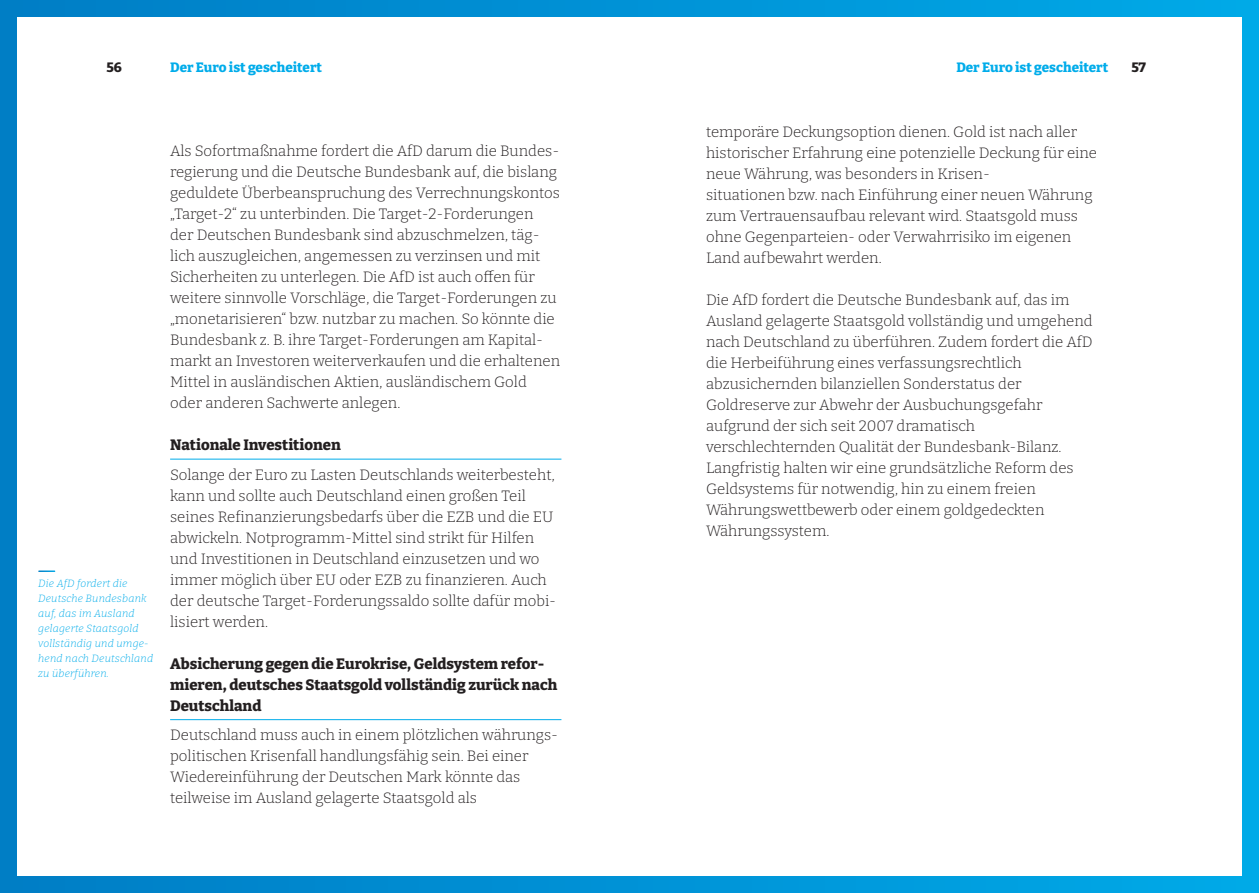
<style>
.page{position:relative;width:1259px;height:893px;background:#fff}
.page>*{position:absolute;margin:0;border:0;box-sizing:border-box;transform-origin:0 0}
.t1{font:300 15px/21px "Bitter";color:#231f20}
.t2{font:800 15px/21px "Bitter";color:#231f20}
.t3{font:800 13.5px "Bitter";color:#00acea}
.t4{font:800 13.5px "Bitter";color:#231f20}
.t5{font:italic 300 10.5px/15px "Bitter";letter-spacing:.02em;color:#00acea}
</style>
<div class="page">
<div style="left:0;top:0;width:1259px;height:893px;background:linear-gradient(to right,#007dc5,#00a9e8)"></div>
<div style="left:17px;top:17px;width:1225px;height:859px;background:#fff"></div>
<hr style="left:170px;top:459px;width:391px;height:1px;background:#00acea">
<hr style="left:170px;top:719px;width:391px;height:1px;background:#00acea">
<svg style="left:38px;top:570px;width:17px;height:2px"></svg>
<p class="t4" style="left:106px;top:59px;width:17px">56</p>
<p class="t3" style="left:170px;top:59px;width:153px">Der Euro ist gescheitert</p>
<p class="t5" style="left:38px;top:576px;width:116px">Die AfD fordert die<br>Deutsche Bundesbank auf, das im Ausland gelagerte Staatsgold vollständig und umge&shy;hend nach Deutschland zu überführen.</p>
<p class="t1" style="left:170px;top:140px;width:391px">Als Sofortmaßnahme fordert die AfD darum die Bundes&shy;regierung und die Deutsche Bundesbank auf, die bislang geduldete Überbeanspruchung des Verrechnungskontos „Target-2“ zu unterbinden. Die Target-2-Forderungen der Deutschen Bundesbank sind abzuschmelzen, täg&shy;lich auszugleichen, angemessen zu verzinsen und mit Sicherheiten zu unterlegen. Die AfD ist auch offen für weitere sinnvolle Vorschläge, die Target-Forderungen zu „monetarisieren“ bzw. nutzbar zu machen. So könnte die Bundesbank z. B. ihre Target-Forderungen am Kapital&shy;markt an Investoren weiterverkaufen und die erhaltenen Mittel in ausländischen Aktien, ausländischem Gold oder anderen Sachwerte anlegen.</p>
<p class="t2" style="left:170px;top:434px;width:172px">Nationale Investitionen</p>
<p class="t1" style="left:170px;top:464px;width:387px">Solange der Euro zu Lasten Deutschlands weiterbesteht, kann und sollte auch Deutschland einen großen Teil seines Refinanzierungsbedarfs über die EZB und die EU abwickeln. Notprogramm-Mittel sind strikt für Hilfen und Investitionen in Deutschland einzusetzen und wo immer möglich über EU oder EZB zu finanzieren. Auch der deutsche Target-Forderungssaldo sollte dafür mobi&shy;lisiert werden.</p>
<p class="t2" style="left:170px;top:653px;width:389px">Absicherung gegen die Eurokrise, Geldsystem refor&shy;mieren, deutsches Staatsgold vollständig zurück nach<br>Deutschland</p>
<p class="t1" style="left:170px;top:724px;width:389px">Deutschland muss auch in einem plötzlichen währungs&shy;politischen Krisenfall handlungsfähig sein. Bei einer Wiedereinführung der Deutschen Mark könnte das teilweise im Ausland gelagerte Staatsgold als</p>
<p class="t3" style="left:956px;top:59px;width:153px">Der Euro ist gescheitert</p>
<p class="t4" style="left:1131px;top:59px;width:16px">57</p>
<p class="t1" style="left:706px;top:121px;width:392px">temporäre Deckungsoption dienen. Gold ist nach aller historischer Erfahrung eine potenzielle Deckung für eine neue Währung, was besonders in Krisen-<br>situationen bzw. nach Einführung einer neuen Währung zum Vertrauensaufbau relevant wird. Staatsgold muss ohne Gegenparteien- oder Verwahrrisiko im eigenen Land aufbewahrt werden.</p>
<p class="t1" style="left:706px;top:289px;width:388px">Die AfD fordert die Deutsche Bundesbank auf, das im Ausland gelagerte Staatsgold vollständig und umgehend nach Deutschland zu überführen. Zudem fordert die AfD die Herbeiführung eines verfassungsrechtlich abzusichernden bilanziellen Sonderstatus der Goldreserve zur Abwehr der Ausbuchungsgefahr aufgrund der sich seit 2007 dramatisch verschlechternden Qualität der Bundesbank-Bilanz.<br>Langfristig halten wir eine grundsätzliche Reform des Geldsystems für notwendig, hin zu einem freien Währungswettbewerb oder einem goldgedeckten Währungssystem.</p>
</div>
